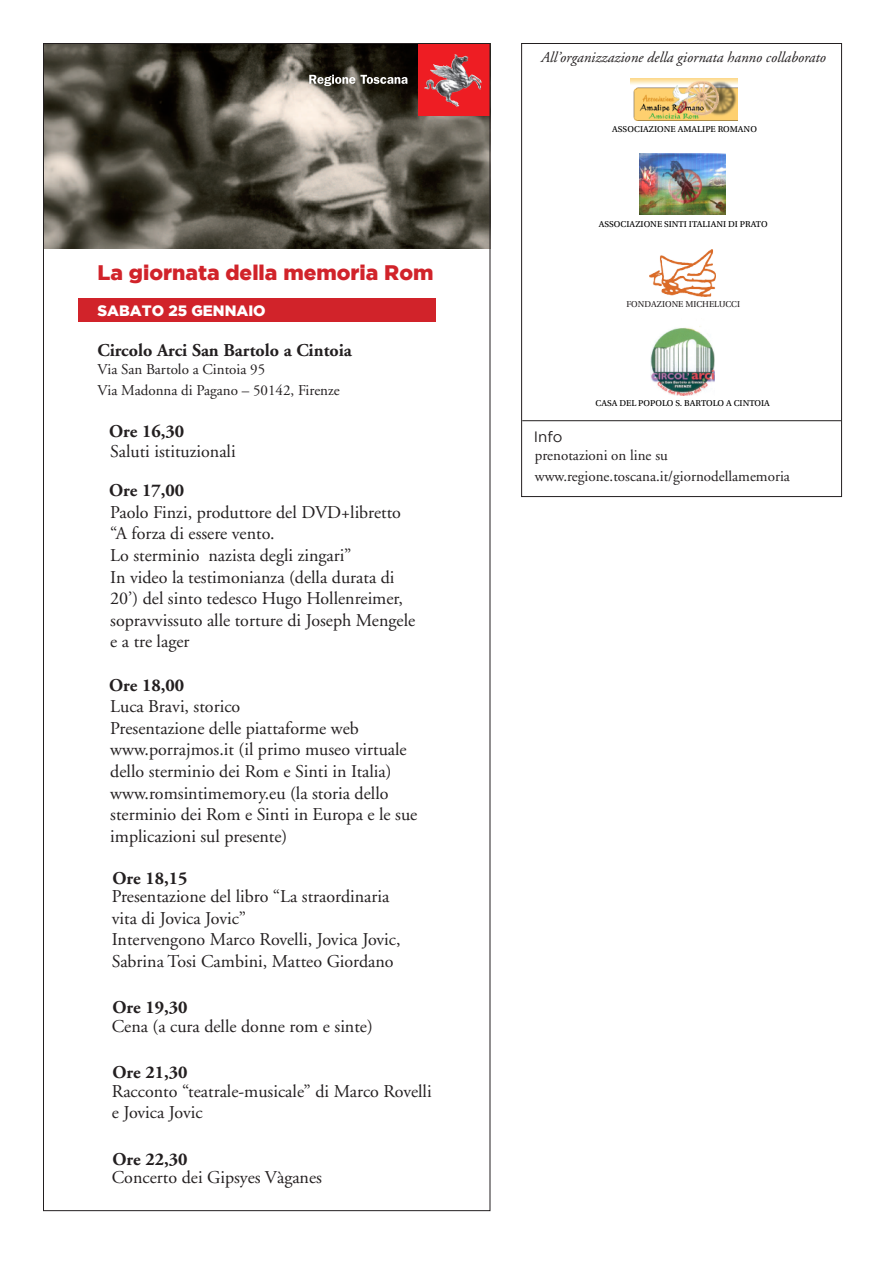
<style>
.page{position:relative;width:893px;height:1263px;background:#fff}
.page>*{position:absolute;margin:0;border:0;box-sizing:border-box;transform-origin:0 0}
.t1{font:900 21px "Gotham";color:#d1232a}
.t2{font:18px/21.6px "Adobe Garamond";color:#231f20}
.t3{font:700 18px "Adobe Garamond";color:#231f20}
.t4{font:15px/21.6px "Adobe Garamond";color:#231f20}
.t5{font:italic 15px "Adobe Garamond";color:#231f20}
.t6{font:900 15px "Gotham";color:#fff}
.t7{font:15px "Gotham";color:#231f20}
.t8{font:9px "Utopia Std Capt";color:#000001}
.t9{font:9px "Utopia Std";color:#231f20}
</style>
<div class="page">
<img style="left:45px;top:45px;width:443px;height:203px">
<div style="left:78px;top:299px;width:358px;height:23px;background:#d1232a"></div>
<svg style="left:418px;top:45px;width:70px;height:71px;background:#de2e33"></svg>
<img style="left:424px;top:54px;width:32px;height:35px">
<svg style="left:309px;top:75px;width:99px;height:11px"></svg>
<img style="left:630px;top:79px;width:107px;height:42px">
<img style="left:649px;top:249px;width:67px;height:47px">
<img style="left:650px;top:326px;width:65px;height:70px">
<hr style="left:522px;top:420px;width:319px;height:1px;background:#231f20">
<img style="left:640px;top:154px;width:85px;height:61px">
<div style="left:521px;top:43px;width:321px;height:454px;border:1px solid #231f20"></div>
<p class="t1" style="left:98px;top:265px;width:338px">La giornata della memoria Rom</p>
<p class="t6" style="left:98px;top:305px;width:170px">SABATO 25 GENNAIO</p>
<p class="t3" style="left:98px;top:340px;width:256px">Circolo Arci San Bartolo a Cintoia</p>
<p class="t4" style="left:98px;top:359px;width:244px">Via San Bartolo a Cintoia 95<br>Via Madonna di Pagano – 50142, Firenze</p>
<p class="t3" style="left:109px;top:421px;width:77px">Ore 16,30</p>
<p class="t2" style="left:110px;top:440px;width:127px">Saluti istituzionali</p>
<p class="t3" style="left:109px;top:481px;width:77px">Ore 17,00</p>
<p class="t2" style="left:110px;top:502px;width:306px">Paolo Finzi, produttore del DVD+libretto “A forza di essere vento.<br>Lo sterminio nazista degli zingari”<br>In video la testimonianza (della durata di 20’) del sinto tedesco Hugo Hollenreimer, sopravvissuto alle torture di Joseph Mengele e a tre lager</p>
<p class="t3" style="left:109px;top:675px;width:77px">Ore 18,00</p>
<p class="t2" style="left:110px;top:696px;width:309px">Luca Bravi, storico<br>Presentazione delle piattaforme web www.porrajmos.it (il primo museo virtuale dello sterminio dei Rom e Sinti in Italia) www.romsintimemory.eu (la storia dello sterminio dei Rom e Sinti in Europa e le sue implicazioni sul presente)</p>
<p class="t3" style="left:112px;top:868px;width:77px">Ore 18,15</p>
<p class="t2" style="left:112px;top:886px;width:290px">Presentazione del libro “La straordinaria vita di Jovica Jovic”<br>Intervengono Marco Rovelli, Jovica Jovic, Sabrina Tosi Cambini, Matteo Giordano</p>
<p class="t3" style="left:112px;top:998px;width:77px">Ore 19,30</p>
<p class="t2" style="left:112px;top:1016px;width:263px">Cena (a cura delle donne rom e sinte)</p>
<p class="t3" style="left:112px;top:1062px;width:77px">Ore 21,30</p>
<p class="t2" style="left:112px;top:1081px;width:321px">Racconto “teatrale-musicale” di Marco Rovelli e Jovica Jovic</p>
<p class="t3" style="left:112px;top:1149px;width:77px">Ore 22,30</p>
<p class="t2" style="left:112px;top:1167px;width:212px">Concerto dei Gipsyes Vàganes</p>
<p class="t5" style="left:541px;top:49px;width:286px">All’organizzazione della giornata hanno collaborato</p>
<p class="t8" style="left:612px;top:124px;width:146px">ASSOCIAZIONE AMALIPE ROMANO</p>
<p class="t8" style="left:599px;top:219px;width:170px">ASSOCIAZIONE SINTI ITALIANI DI PRATO</p>
<p class="t9" style="left:626px;top:299px;width:115px">FONDAZIONE MICHELUCCI</p>
<p class="t8" style="left:595px;top:398px;width:176px">CASA DEL POPOLO S. BARTOLO A CINTOIA</p>
<p class="t7" style="left:534px;top:428px;width:30px">Info</p>
<p class="t4" style="left:535px;top:444px;width:257px">prenotazioni on line su www.regione.toscana.it/giornodellamemoria</p>
</div>
